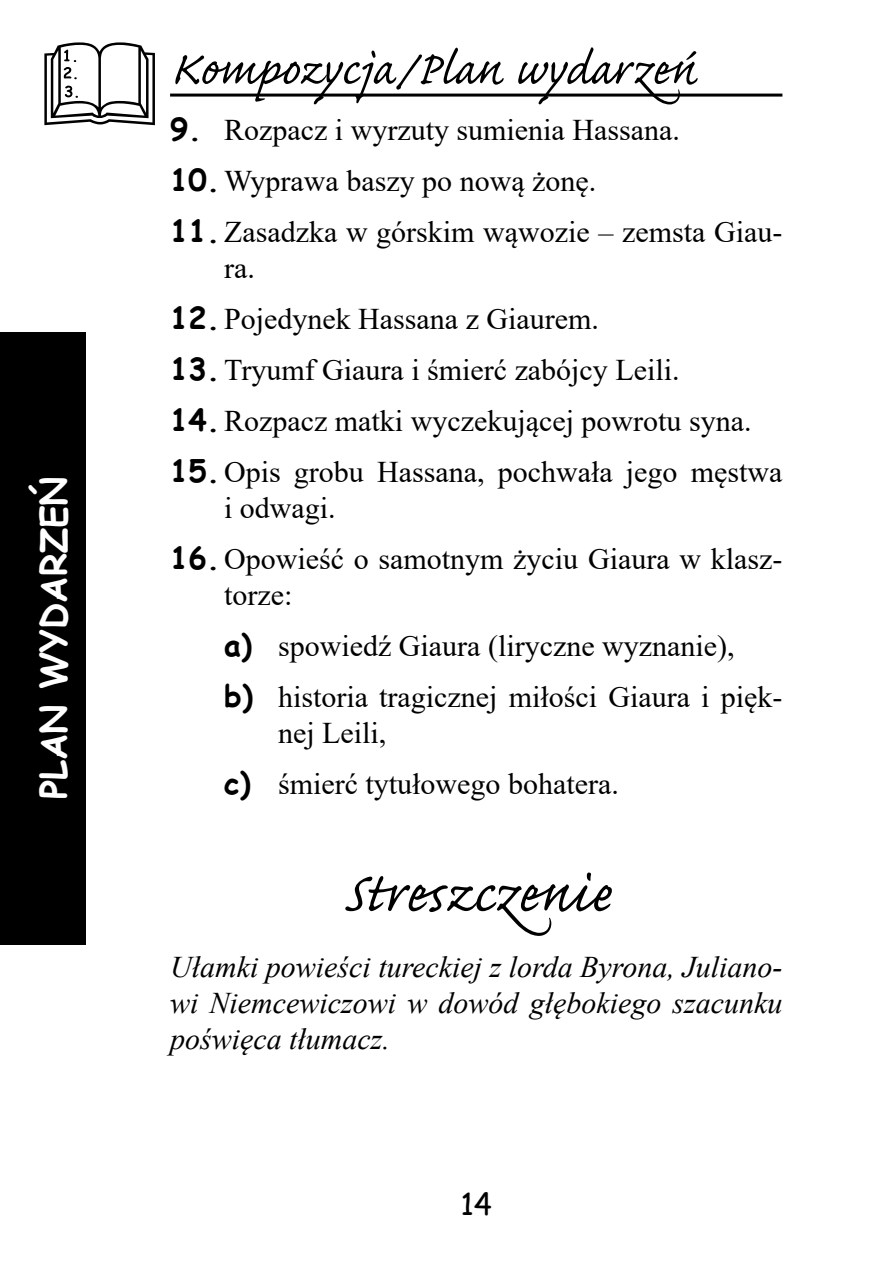
<style>
.page{position:relative;width:893px;height:1276px;background:#fff}
.page>*{position:absolute;margin:0;border:0;box-sizing:border-box;transform-origin:0 0}
.Rozdzial{font:72px "Caflisch Script Pro";color:#000}
.t1{font:60px "Caflisch Script Pro";letter-spacing:.005em;color:#000}
.t2{font:700 36px "Comic Sans MS";color:#fff}
.t3{font:30px/36px "Times New Roman";color:#000}
.Normalny{font:italic 30px/36px "Times New Roman";color:#000;text-align:justify}
.t4{font:30px "Comic Sans MS";color:#000}
.s1{font-family:"Comic Sans MS";font-weight:700}
</style>
<div class="page">
<div style="left:0;top:332px;width:85px;height:612px;background:#000"></div>
<hr style="left:170px;top:94px;width:612px;height:3px;background:#000">
<svg style="left:44px;top:42px;width:111px;height:83px"></svg>
<p class="t2" style="left:27px;top:799px;width:324px;rotate:-90deg">PLAN WYDARZEŃ</p>
<h2 class="t1" style="left:170px;top:38px;width:528px">Kompozycja/Plan wydarzeń</h2>
<p class="t3" style="left:170px;top:111px;width:511px"><span class="s1">9.</span> Rozpacz i wyrzuty sumienia Hassana.</p>
<p class="t3" style="left:170px;top:162px;width:428px"><span class="s1">10.</span>Wyprawa baszy po nową żonę.</p>
<p class="t3" style="left:224px;top:213px;width:560px;text-indent:-54px"><span class="s1">11.</span>Zasadzka w górskim wąwozie – zemsta Giau&shy;ra.</p>
<p class="t3" style="left:170px;top:300px;width:430px"><span class="s1">12.</span> Pojedynek Hassana z Giaurem.</p>
<p class="t3" style="left:170px;top:351px;width:511px"><span class="s1">13.</span>Tryumf Giaura i śmierć zabójcy Leili.</p>
<p class="t3" style="left:170px;top:402px;width:583px"><span class="s1">14.</span>Rozpacz matki wyczekującej powrotu syna.</p>
<p class="t3" style="left:224px;top:453px;width:560px;text-indent:-54px"><span class="s1">15.</span> Opis grobu Hassana, pochwała jego męstwa i odwagi.</p>
<p class="t3" style="left:224px;top:540px;width:560px;text-indent:-54px"><span class="s1">16.</span> Opowieść o samotnym życiu Giaura w klasz&shy;torze:</p>
<p class="t3" style="left:224px;top:627px;width:512px"><span class="s1">a)</span> spowiedź Giaura (liryczne wyznanie),</p>
<p class="t3" style="left:278px;top:678px;width:506px;text-indent:-54px"><span class="s1">b)</span> historia tragicznej miłości Giaura i pięk&shy;nej Leili,</p>
<p class="t3" style="left:224px;top:765px;width:396px"><span class="s1">c)</span> śmierć tytułowego bohatera.</p>
<p class="Rozdzial" style="left:343px;top:856px;width:270px">Streszczenie</p>
<p class="Normalny" style="left:170px;top:948px;width:614px">Ułamki powieści tureckiej z lorda Byrona, Juliano&shy;wi Niemcewiczowi w dowód głębokiego szacunku poświęca tłumacz.</p>
<p class="t4" style="left:460px;top:1181px;width:33px">14</p>
</div>
